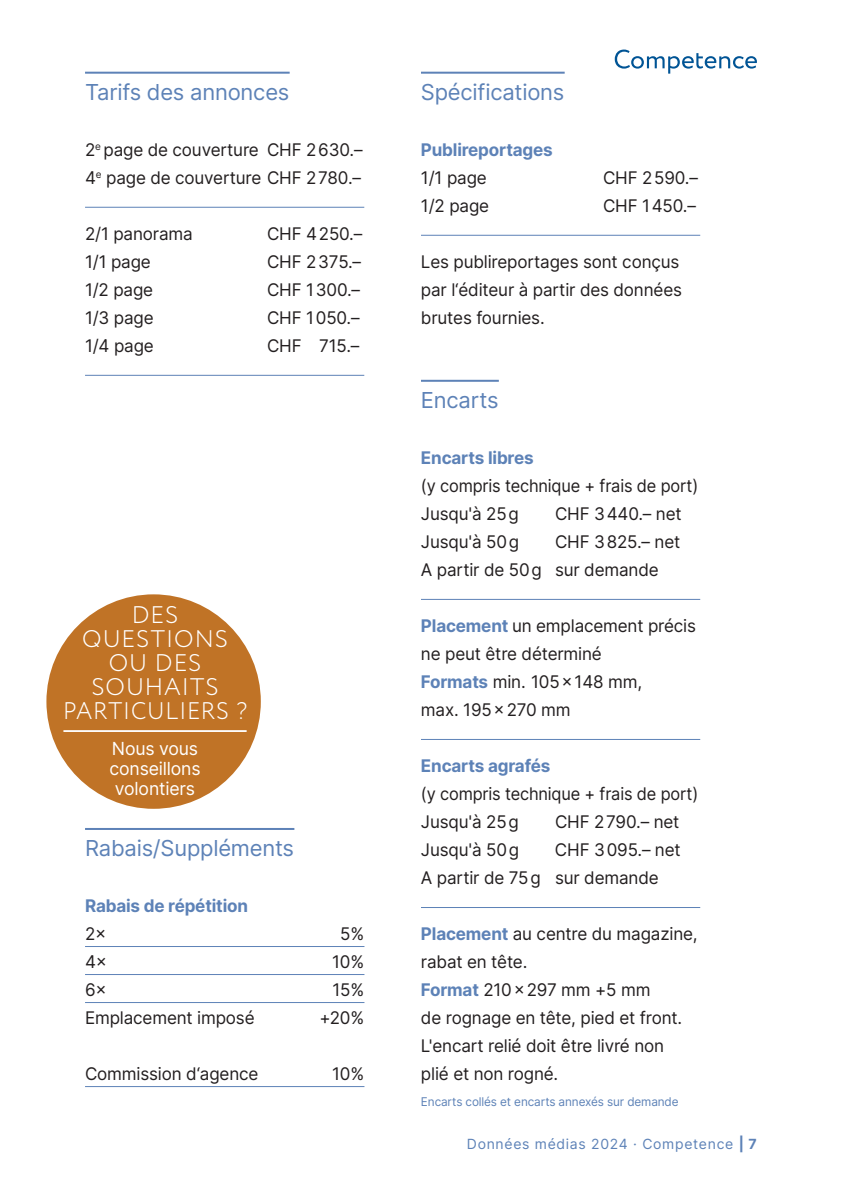
<style>
.page{position:relative;width:842px;height:1191px;background:#fff}
.page>*{position:absolute;margin:0;border:0;box-sizing:border-box;transform-origin:0 0}
.t1{font:300 24px/24px "Circe";letter-spacing:.035em;color:#fff;text-align:center}
.t2{font:22px "Inter";letter-spacing:-.01em;color:#5d82b7}
.t3{font:18px/20px "Inter";letter-spacing:-.01em;color:#fff;text-align:center}
.t4{font:17.4px/28px "Inter";letter-spacing:-.01em;color:#231f20}
.t5{font:17.4px/28px "Inter";letter-spacing:-.01em;color:#231f20;scale:.94 1}
.t6{font:700 17.4px "Inter";letter-spacing:-.01em;color:#5d82b7}
.t7{font:14px "Inter";letter-spacing:.05em;color:#5d82b7}
.t8{font:12px "Inter";letter-spacing:-.01em;color:#5d82b7}
.s1{font-weight:700;color:#5d82b7}
.s2{font-weight:700}
</style>
<div class="page">
<svg style="left:615px;top:50px;width:142px;height:24px"></svg>
<hr style="left:85px;top:72px;width:205px;height:2px;background:#5d82b7">
<hr style="left:85px;top:207px;width:279px;height:1px;background:#5d82b7">
<hr style="left:85px;top:375px;width:279px;height:1px;background:#5d82b7">
<hr style="left:85px;top:828px;width:209px;height:2px;background:#5d82b7">
<hr style="left:85px;top:946px;width:279px;height:1px;background:#5d82b7">
<hr style="left:85px;top:974px;width:279px;height:1px;background:#5d82b7">
<hr style="left:85px;top:1002px;width:279px;height:1px;background:#5d82b7">
<hr style="left:85px;top:1086px;width:279px;height:1px;background:#5d82b7">
<hr style="left:421px;top:72px;width:144px;height:2px;background:#5d82b7">
<hr style="left:421px;top:235px;width:279px;height:1px;background:#5d82b7">
<div style="left:46px;top:594px;width:215px;height:215px;background:#c07326;border-radius:50%"></div>
<hr style="left:63px;top:730px;width:184px;height:2px;background:#fff">
<hr style="left:421px;top:380px;width:78px;height:2px;background:#5d82b7">
<hr style="left:421px;top:599px;width:279px;height:1px;background:#5d82b7">
<hr style="left:421px;top:739px;width:279px;height:1px;background:#5d82b7">
<hr style="left:421px;top:907px;width:279px;height:1px;background:#5d82b7">
<p class="t2" style="left:85px;top:76px;width:206px">Tarifs des annonces</p>
<p class="t4" style="left:85px;top:135px;width:279px">2<sup>e</sup> page de couverture CHF 2630.–<br>4<sup>e</sup> page de couverture CHF 2780.–</p>
<p class="t4" style="left:85px;top:219px;width:109px">2/1 panorama</p>
<p class="t4" style="left:267px;top:219px;width:97px">CHF 4250.–</p>
<p class="t4" style="left:85px;top:247px;width:67px">1/1 page</p>
<p class="t4" style="left:267px;top:247px;width:96px">CHF 2375.–</p>
<p class="t4" style="left:85px;top:275px;width:70px">1/2 page</p>
<p class="t4" style="left:267px;top:275px;width:95px">CHF 1300.–</p>
<p class="t4" style="left:85px;top:303px;width:70px">1/3 page</p>
<p class="t4" style="left:267px;top:303px;width:94px">CHF 1050.–</p>
<p class="t4" style="left:85px;top:331px;width:70px">1/4 page</p>
<p class="t4" style="left:267px;top:331px;width:94px">CHF 715.–</p>
<h1 class="t1" style="left:63px;top:603px;width:186px">DES<br>QUESTIONS<br>OU DES<br>SOUHAITS<br>PARTICULIERS ?</h1>
<p class="t3" style="left:110px;top:738px;width:93px">Nous vous conseillons volontiers</p>
<p class="t2" style="left:85px;top:832px;width:211px">Rabais/Suppléments</p>
<p class="t6" style="left:85px;top:893px;width:165px">Rabais de répétition</p>
<p class="t4" style="left:85px;top:919px;width:23px">2×</p>
<p class="t4" style="left:340px;top:919px;width:26px">5%</p>
<p class="t4" style="left:85px;top:947px;width:24px">4×</p>
<p class="t4" style="left:332px;top:947px;width:34px">10%</p>
<p class="t4" style="left:85px;top:975px;width:23px">6×</p>
<p class="t4" style="left:332px;top:975px;width:33px">15%</p>
<p class="t4" style="left:85px;top:1003px;width:171px">Emplacement imposé</p>
<p class="t4" style="left:319px;top:1003px;width:46px">+20%</p>
<p class="t4" style="left:85px;top:1059px;width:175px">Commission d‘agence</p>
<p class="t4" style="left:332px;top:1059px;width:34px">10%</p>
<p class="t2" style="left:421px;top:76px;width:145px">Spécifications</p>
<p class="t6" style="left:421px;top:137px;width:133px">Publireportages</p>
<p class="t4" style="left:421px;top:163px;width:67px">1/1 page</p>
<p class="t4" style="left:603px;top:163px;width:97px">CHF 2590.–</p>
<p class="t4" style="left:421px;top:191px;width:70px">1/2 page</p>
<p class="t4" style="left:603px;top:191px;width:94px">CHF 1450.–</p>
<p class="t4" style="left:421px;top:247px;width:262px">Les publireportages sont conçus par l‘éditeur à partir des données brutes fournies.</p>
<p class="t2" style="left:421px;top:384px;width:79px">Encarts</p>
<p class="t6" style="left:421px;top:445px;width:114px">Encarts libres</p>
<p class="t5" style="left:421px;top:471px;width:296px">(y compris technique + frais de port)<br>Jusqu'à 25g</p>
<p class="t4" style="left:555px;top:499px;width:128px">CHF 3440.– net</p>
<p class="t4" style="left:421px;top:527px;width:100px">Jusqu'à 50g</p>
<p class="t4" style="left:421px;top:527px;width:261px;text-indent:134px">CHF 3825.– net<br>A partir de 50g sur demande</p>
<p class="t4" style="left:421px;top:611px;width:277px"><span class="s1">Placement</span> un emplacement précis ne peut être déterminé<br><span class="s1">Formats</span> min. 105 x 148 mm,<br>max. 195 x 270 mm</p>
<p class="t6" style="left:421px;top:753px;width:131px">Encarts agrafés</p>
<p class="t5" style="left:421px;top:779px;width:296px">(y compris technique + frais de port)<br>Jusqu'à 25g</p>
<p class="t4" style="left:555px;top:807px;width:126px">CHF 2790.– net</p>
<p class="t4" style="left:421px;top:835px;width:100px">Jusqu'à 50g</p>
<p class="t4" style="left:421px;top:835px;width:261px;text-indent:134px">CHF 3095.– net<br>A partir de 75g sur demande</p>
<p class="t4" style="left:421px;top:919px;width:278px"><span class="s1">Placement</span> au centre du magazine, rabat en tête.<br><span class="s1">Format</span> 210 x 297 mm +5 mm<br>de rognage en tête, pied et front.<br>L'encart relié doit être livré non<br>plié et non rogné.</p>
<p class="t8" style="left:421px;top:1093px;width:259px">Encarts collés et encarts annexés sur demande</p>
<p class="t7" style="left:467px;top:1133px;width:291px">Données médias 2024 · Competence <span class="s2">| 7</span></p>
</div>
